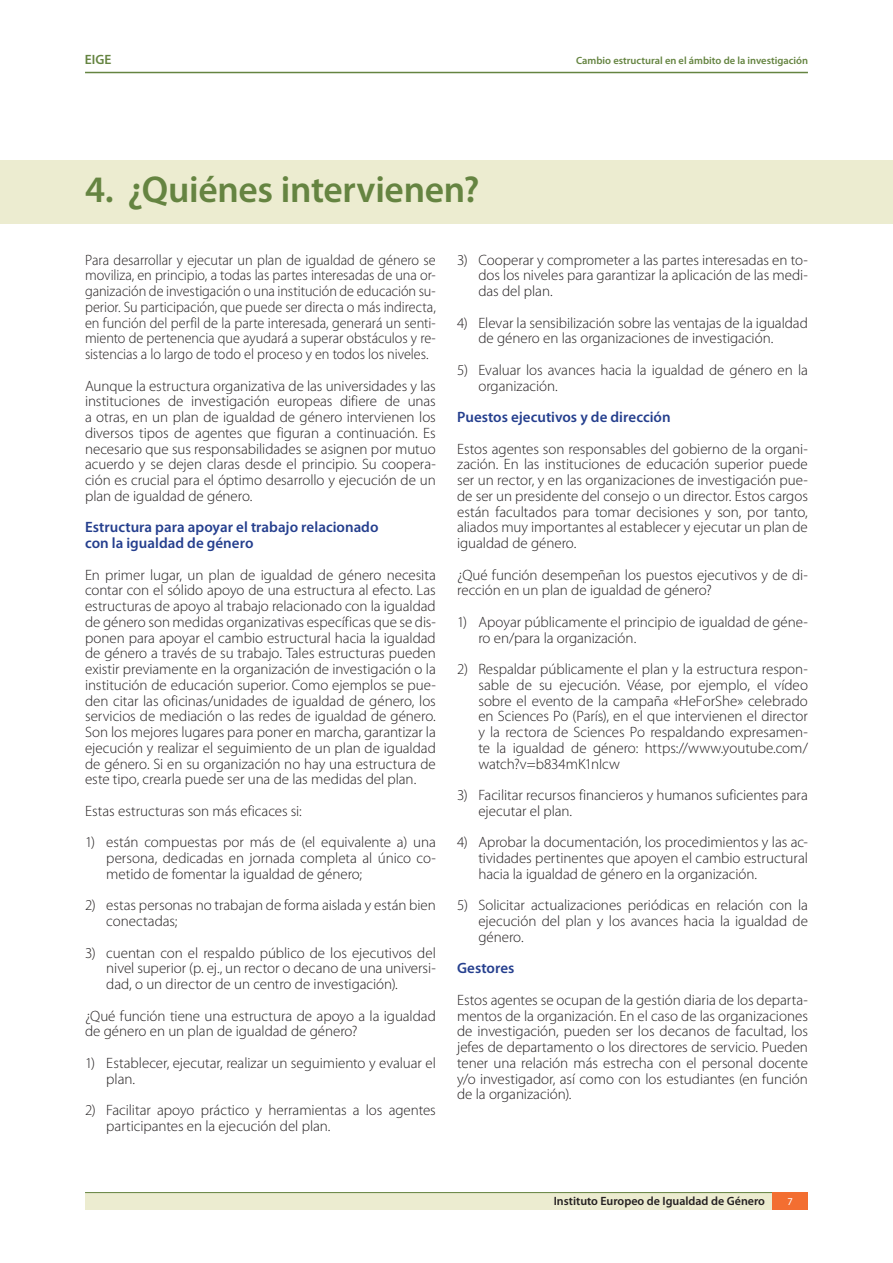
<style>
.page{position:relative;width:893px;height:1263px;background:#fff}
.page>*{position:absolute;margin:0;border:0;box-sizing:border-box;transform-origin:0 0}
.Title_1_Right{font:600 37.5px "Myriad Pro";letter-spacing:-.01em;color:#658441}
.Body_text{font:300 15px/15.8px "Myriad Pro";letter-spacing:-.005em;color:#231f20;text-align:justify}
.text_bullet_1{font:300 15px/15.8px "Myriad Pro";letter-spacing:-.005em;color:#231f20}
.Body_text-2{font:300 15px/15.8px "Myriad Pro";letter-spacing:-.005em;color:#231f20;text-align:justify;scale:.95 1}
.title_4_next{font:600 15px/15.8px "Myriad Pro";color:#253f8e}
.t1{font:600 13.5px "Myriad Pro";color:#658441}
.t2{font:600 12px "Myriad Pro";color:#231f20}
.t3{font:600 10.5px "Myriad Pro";color:#658441}
.t4{font:10.5px "Myriad Pro";color:#fff}
</style>
<div class="page">
<hr style="left:85px;top:72px;width:723px;height:1px;background:#658441">
<div style="left:85px;top:1192px;width:695px;height:18px;background:#ececd0"></div>
<hr style="left:85px;top:1192px;width:688px;height:1px;background:#658441">
<div style="left:772px;top:1192px;width:36px;height:18px;background:#f36e31"></div>
<div style="left:0;top:161px;width:893px;height:63px;background:#ececd0"></div>
<p class="t1" style="left:85px;top:52px;width:28px">EIGE</p>
<p class="t3" style="left:576px;top:54px;width:233px">Cambio estructural en el ámbito de la investigación</p>
<p class="Title_1_Right" style="left:85px;top:168px;width:396px">4. ¿Quiénes intervienen?</p>
<p class="Body_text-2" style="left:85px;top:252px;width:371px">Para desarrollar y ejecutar un plan de igualdad de género se moviliza, en principio, a todas las partes interesadas de una or&shy;ganización de investigación o una institución de educación su&shy;perior. Su participación, que puede ser directa o más indirecta, en función del perfil de la parte interesada, generará un senti&shy;miento de pertenencia que ayudará a superar obstáculos y re&shy;sistencias a lo largo de todo el proceso y en todos los niveles.</p>
<p class="Body_text" style="left:85px;top:378px;width:352px">Aunque la estructura organizativa de las universidades y las instituciones de investigación europeas difiere de unas a otras, en un plan de igualdad de género intervienen los diversos tipos de agentes que figuran a continuación. Es necesario que sus responsabilidades se asignen por mutuo acuerdo y se dejen claras desde el principio. Su coopera&shy;ción es crucial para el óptimo desarrollo y ejecución de un plan de igualdad de género.</p>
<p class="title_4_next" style="left:85px;top:520px;width:295px">Estructura para apoyar el trabajo relacionado con la igualdad de género</p>
<p class="Body_text" style="left:85px;top:567px;width:352px">En primer lugar, un plan de igualdad de género necesita contar con el sólido apoyo de una estructura al efecto. Las estructuras de apoyo al trabajo relacionado con la igualdad de género son medidas organizativas específicas que se dis&shy;ponen para apoyar el cambio estructural hacia la igualdad de género a través de su trabajo. Tales estructuras pueden existir previamente en la organización de investigación o la institución de educación superior. Como ejemplos se pue&shy;den citar las oficinas/unidades de igualdad de género, los servicios de mediación o las redes de igualdad de género.<br>Son los mejores lugares para poner en marcha, garantizar la ejecución y realizar el seguimiento de un plan de igualdad de género. Si en su organización no hay una estructura de este tipo, crearla puede ser una de las medidas del plan.</p>
<p class="Body_text" style="left:85px;top:803px;width:218px">Estas estructuras son más eficaces si:</p>
<p class="text_bullet_1" style="left:106px;top:835px;width:331px;text-align:justify;text-indent:-21px">1) están compuestas por más de (el equivalente a) una persona, dedicadas en jornada completa al único co&shy;metido de fomentar la igualdad de género;</p>
<p class="text_bullet_1" style="left:106px;top:898px;width:331px;text-indent:-21px">2) estas personas no trabajan de forma aislada y están bien conectadas;</p>
<p class="text_bullet_1" style="left:106px;top:945px;width:331px;text-align:justify;text-indent:-21px">3) cuentan con el respaldo público de los ejecutivos del nivel superior (p. ej., un rector o decano de una universi&shy;dad, o un director de un centro de investigación).</p>
<p class="Body_text" style="left:85px;top:1008px;width:352px">¿Qué función tiene una estructura de apoyo a la igualdad de género en un plan de igualdad de género?</p>
<p class="text_bullet_1" style="left:106px;top:1055px;width:331px;text-indent:-21px">1) Establecer, ejecutar, realizar un seguimiento y evaluar el plan.</p>
<p class="text_bullet_1" style="left:106px;top:1102px;width:331px;text-indent:-21px">2) Facilitar apoyo práctico y herramientas a los agentes participantes en la ejecución del plan.</p>
<p class="text_bullet_1" style="left:478px;top:252px;width:331px;text-align:justify;text-indent:-21px">3) Cooperar y comprometer a las partes interesadas en to&shy;dos los niveles para garantizar la aplicación de las medi&shy;das del plan.</p>
<p class="text_bullet_1" style="left:478px;top:315px;width:331px;text-indent:-21px">4) Elevar la sensibilización sobre las ventajas de la igualdad de género en las organizaciones de investigación.</p>
<p class="text_bullet_1" style="left:478px;top:362px;width:331px;text-indent:-21px">5) Evaluar los avances hacia la igualdad de género en la organización.</p>
<p class="title_4_next" style="left:457px;top:409px;width:215px">Puestos ejecutivos y de dirección</p>
<p class="Body_text" style="left:457px;top:441px;width:352px">Estos agentes son responsables del gobierno de la organi&shy;zación. En las instituciones de educación superior puede ser un rector, y en las organizaciones de investigación pue&shy;de ser un presidente del consejo o un director. Estos cargos están facultados para tomar decisiones y son, por tanto, aliados muy importantes al establecer y ejecutar un plan de igualdad de género.</p>
<p class="Body_text" style="left:457px;top:567px;width:352px">¿Qué función desempeñan los puestos ejecutivos y de di&shy;rección en un plan de igualdad de género?</p>
<p class="text_bullet_1" style="left:478px;top:614px;width:331px;text-indent:-21px">1) Apoyar públicamente el principio de igualdad de géne&shy;ro en/para la organización.</p>
<p class="text_bullet_1" style="left:478px;top:661px;width:331px;text-align:justify;text-indent:-21px">2) Respaldar públicamente el plan y la estructura respon&shy;sable de su ejecución. Véase, por ejemplo, el vídeo sobre el evento de la campaña «HeForShe» celebrado en Sciences Po (París), en el que intervienen el director y la rectora de Sciences Po respaldando expresamen&shy;te la igualdad de género: https://www.youtube.com/ watch?v=b834mK1nIcw</p>
<p class="text_bullet_1" style="left:478px;top:787px;width:331px;text-indent:-21px">3) Facilitar recursos financieros y humanos suficientes para ejecutar el plan.</p>
<p class="text_bullet_1" style="left:478px;top:835px;width:331px;text-align:justify;text-indent:-21px">4) Aprobar la documentación, los procedimientos y las ac&shy;tividades pertinentes que apoyen el cambio estructural hacia la igualdad de género en la organización.</p>
<p class="text_bullet_1" style="left:478px;top:898px;width:331px;text-align:justify;text-indent:-21px">5) Solicitar actualizaciones periódicas en relación con la ejecución del plan y los avances hacia la igualdad de género.</p>
<p class="title_4_next" style="left:457px;top:961px;width:59px">Gestores</p>
<p class="Body_text" style="left:457px;top:992px;width:352px">Estos agentes se ocupan de la gestión diaria de los departa&shy;mentos de la organización. En el caso de las organizaciones de investigación, pueden ser los decanos de facultad, los jefes de departamento o los directores de servicio. Pueden tener una relación más estrecha con el personal docente y/o investigador, así como con los estudiantes (en función de la organización).</p>
<p class="t2" style="left:554px;top:1194px;width:213px">Instituto Europeo de Igualdad de Género</p>
<p class="t4" style="left:787px;top:1195px;width:7px">7</p>
</div>
